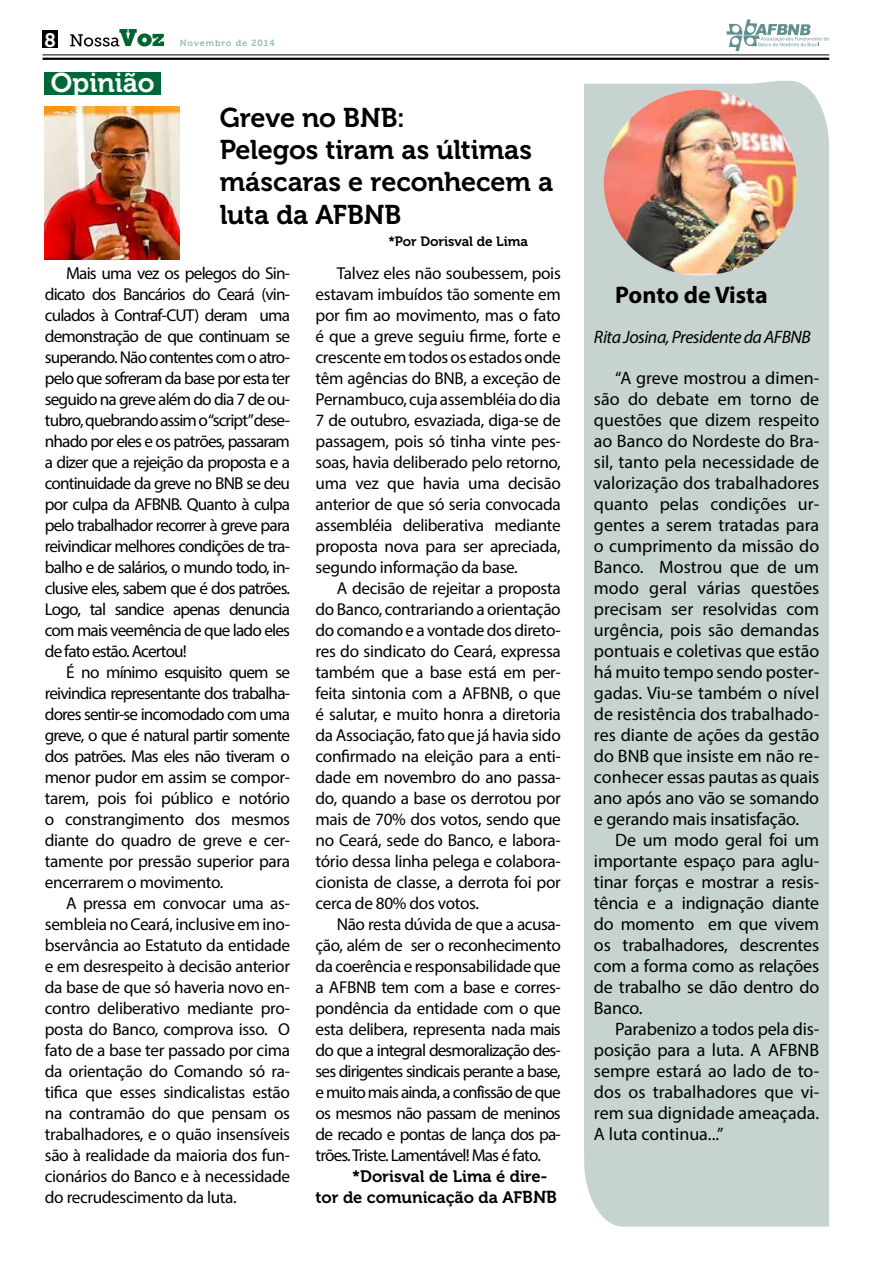
<style>
.page{position:relative;width:893px;height:1263px;background:#fff}
.page>*{position:absolute;margin:0;border:0;box-sizing:border-box;transform-origin:0 0}
.t1{font:27px/32.4px "Museo 700";letter-spacing:-.005em;color:#000}
.t2{font:27px "Museo 700";color:#fff}
.t3{font:700 24px "Myriad Pro";color:#000}
.t4{font:19.5px "Museo 700";color:#fff}
.t5{font:18px/21px "Myriad Pro";letter-spacing:-.01em;color:#000;text-align:justify}
.t6{font:italic 18px "Myriad Pro";letter-spacing:-.03em;color:#000}
.t7{font:17.25px/21px "Myriad Pro";letter-spacing:-.02em;color:#000;text-align:justify}
.t8{font:16.5px/20.7px "Museo 700";color:#000}
.t9{font:13.5px "Museo 700";color:#000}
.t10{font:9px "Museo 700";letter-spacing:.095em;color:#91c0b7}
.s1{font-size:17.25px}
</style>
<div class="page">
<div style="left:43px;top:30px;width:15px;height:18px;background:#000"></div>
<hr style="left:43px;top:58px;width:786px;height:2px;background:#000">
<hr style="left:43px;top:55px;width:786px;height:1px;background:#000">
<svg style="left:70px;top:29px;width:94px;height:18px"></svg>
<svg style="left:726px;top:19px;width:103px;height:32px"></svg>
<div style="left:45px;top:72px;width:116px;height:22px;background:#006838"></div>
<div style="left:584px;top:81px;width:245px;height:1145px;background:#c6d3d1"></div>
<img style="left:604px;top:90px;width:193px;height:183px">
<img style="left:45px;top:106px;width:135px;height:153px">
<p class="t4" style="left:45px;top:29px;width:13px">8</p>
<p class="t10" style="left:180px;top:38px;width:96px">Novembro de 2014</p>
<h1 class="t2" style="left:51px;top:68px;width:105px">Opinião</h1>
<h1 class="t1" style="left:220px;top:101px;width:335px">Greve no BNB:<br>Pelegos tiram as últimas máscaras e reconhecem a luta da AFBNB</h1>
<p class="t9" style="left:388px;top:234px;width:141px">*Por Dorisval de Lima</p>
<p class="t7" style="left:45px;top:263px;width:247px;text-indent:21px">Mais uma vez os pelegos do Sin&shy;dicato dos Bancários do Ceará (vin&shy;culados à Contraf-CUT) deram uma demonstração de que continuam se superando. Não contentes com o atro&shy;pelo que sofreram da base por esta ter seguido na greve além do dia 7 de ou&shy;tubro, quebrando assim o “script”dese&shy;nhado por eles e os patrões, passaram a dizer que a rejeição da proposta e a continuidade da greve no BNB se deu por culpa da AFBNB. Quanto à culpa pelo trabalhador recorrer à greve para reivindicar melhores condições de tra&shy;balho e de salários, o mundo todo, in&shy;clusive eles, sabem que é dos patrões.<br>Logo, tal sandice apenas denuncia com mais veemência de que lado eles de fato estão. Acertou!</p>
<p class="t7" style="left:45px;top:662px;width:247px;text-indent:21px">É no mínimo esquisito quem se reivindica representante dos trabalha&shy;dores sentir-se incomodado com uma greve, o que é natural partir somente dos patrões. Mas eles não tiveram o menor pudor em assim se compor&shy;tarem, pois foi público e notório o constrangimento dos mesmos diante do quadro de greve e cer&shy;tamente por pressão superior para encerrarem o movimento.</p>
<p class="t7" style="left:45px;top:893px;width:247px;text-indent:21px">A pressa em convocar uma as&shy;sembleia no Ceará, inclusive em ino&shy;bservância ao Estatuto da entidade e em desrespeito à decisão anterior da base de que só haveria novo en&shy;contro deliberativo mediante pro&shy;posta do Banco, comprova isso. O fato de a base ter passado por cima da orientação do Comando só ra&shy;tifica que esses sindicalistas estão na contramão do que pensam os trabalhadores, e o quão insensíveis são à realidade da maioria dos fun&shy;cionários do Banco e à necessidade do recrudescimento da luta.</p>
<p class="t7" style="left:316px;top:263px;width:247px;text-indent:21px">Talvez eles não soubessem, pois estavam imbuídos tão somente em por fim ao movimento, mas o fato é que a greve seguiu firme, forte e crescente em todos os estados onde têm agências do BNB, a exceção de Pernambuco, cuja assembléia do dia 7 de outubro, esvaziada, diga-se de passagem, pois só tinha vinte pes&shy;soas, havia deliberado pelo retorno, uma vez que havia uma decisão anterior de que só seria convocada assembléia deliberativa mediante proposta nova para ser apreciada, segundo informação da base.</p>
<p class="t7" style="left:316px;top:577px;width:247px;text-indent:21px">A decisão de rejeitar a proposta do Banco, contrariando a orientação do comando e a vontade dos direto&shy;res do sindicato do Ceará, expressa também que a base está em per&shy;feita sintonia com a AFBNB, o que é salutar, e muito honra a diretoria da Associação, fato que já havia sido confirmado na eleição para a enti&shy;dade em novembro do ano passa&shy;do, quando a base os derrotou por mais de 70% dos votos, sendo que no Ceará, sede do Banco, e labora&shy;tório dessa linha pelega e colabora&shy;cionista de classe, a derrota foi por cerca de 80% dos votos.</p>
<p class="t7" style="left:316px;top:913px;width:247px;text-indent:21px">Não resta dúvida de que a acusa&shy;ção, além de ser o reconhecimento da coerência e responsabilidade que a AFBNB tem com a base e corres&shy;pondência da entidade com o que esta delibera, representa nada mais do que a integral desmoralização des&shy;ses dirigentes sindicais perante a base, e muito mais ainda, a confissão de que os mesmos não passam de meninos de recado e pontas de lança dos pa&shy;trões. Triste. Lamentável! Mas é fato.</p>
<p class="t8" style="left:316px;top:1166px;width:243px;text-indent:37px">*Dorisval de Lima é dire&shy;tor de comunicação da AF<span class="s1">BNB</span></p>
<h2 class="t3" style="left:615px;top:279px;width:154px">Ponto de Vista</h2>
<p class="t6" style="left:594px;top:326px;width:218px">Rita Josina, Presidente da AFBNB</p>
<p class="t5" style="left:594px;top:367px;width:227px;text-indent:21px">“A greve mostrou a dimen&shy;são do debate em torno de questões que dizem respeito ao Banco do Nordeste do Bra&shy;sil, tanto pela necessidade de valorização dos trabalhadores quanto pelas condições ur&shy;gentes a serem tratadas para o cumprimento da missão do Banco. Mostrou que de um modo geral várias questões precisam ser resolvidas com urgência, pois são demandas pontuais e coletivas que estão há muito tempo sendo poster&shy;gadas. Viu-se também o nível de resistência dos trabalhado&shy;res diante de ações da gestão do BNB que insiste em não re&shy;conhecer essas pautas as quais ano após ano vão se somando e gerando mais insatisfação.</p>
<p class="t5" style="left:594px;top:829px;width:227px;text-indent:21px">De um modo geral foi um importante espaço para aglu&shy;tinar forças e mostrar a resis&shy;tência e a indignação diante do momento em que vivem os trabalhadores, descrentes com a forma como as relações de trabalho se dão dentro do Banco.</p>
<p class="t5" style="left:594px;top:1018px;width:227px;text-indent:21px">Parabenizo a todos pela dis&shy;posição para a luta. A AFBNB sempre estará ao lado de to&shy;dos os trabalhadores que vi&shy;rem sua dignidade ameaçada.<br>A luta continua...”</p>
</div>
